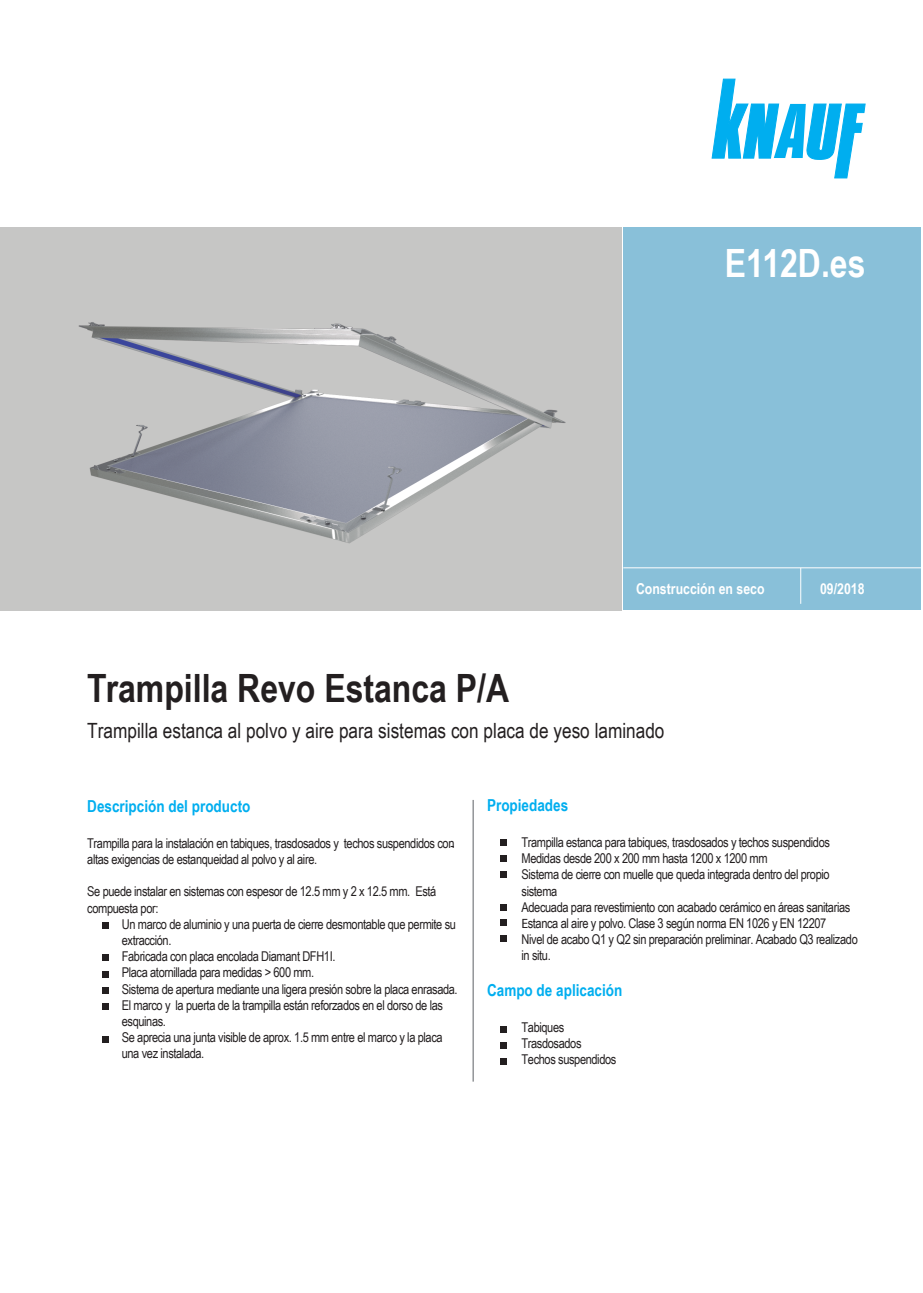
<style>
.page{position:relative;width:923px;height:1293px;background:#fff}
.page>*{position:absolute;margin:0;border:0;box-sizing:border-box;transform-origin:0 0}
.t1{font:700 39px "Arial Narrow";color:#231f20}
.t2{font:700 39px "Arial Narrow";color:#fff}
.t3{font:21px "Arial Narrow";color:#231f20}
.t4{font:700 16.5px "Arial Narrow";color:#00aeef}
.t5{font:700 15px "Arial Narrow";color:#fff}
.t6{font:13.5px/16.2px "Arial Narrow";letter-spacing:-.03em;color:#231f20}
.s1{font-family:"Myriad Pro"}
</style>
<div class="page">
<svg style="left:712px;top:79px;width:153px;height:99px"></svg>
<div style="left:623px;top:228px;width:298px;height:382px;background:#89c0d9"></div>
<hr style="left:623px;top:567px;width:298px;height:1px;background:#fff">
<hr style="left:800px;top:568px;width:1px;height:36px;background:#fff">
<hr style="left:472px;top:800px;width:2px;height:281px;background:#939598">
<img style="left:0;top:228px;width:622px;height:382px">
<svg style="left:103px;top:922px;width:6px;height:6px"></svg>
<svg style="left:103px;top:955px;width:6px;height:6px"></svg>
<svg style="left:103px;top:987px;width:6px;height:6px"></svg>
<svg style="left:103px;top:1003px;width:6px;height:6px"></svg>
<svg style="left:103px;top:1036px;width:6px;height:6px"></svg>
<div style="left:500px;top:839px;width:6px;height:7px;background:#231f20"></div>
<svg style="left:500px;top:856px;width:6px;height:6px"></svg>
<svg style="left:500px;top:872px;width:6px;height:6px"></svg>
<svg style="left:500px;top:904px;width:6px;height:6px"></svg>
<div style="left:500px;top:935px;width:6px;height:7px;background:#231f20"></div>
<svg style="left:500px;top:1026px;width:6px;height:6px"></svg>
<svg style="left:500px;top:1042px;width:6px;height:6px"></svg>
<svg style="left:500px;top:1058px;width:6px;height:6px"></svg>
<svg style="left:103px;top:971px;width:6px;height:6px"></svg>
<svg style="left:500px;top:920px;width:6px;height:6px"></svg>
<h1 class="t2" style="left:725px;top:234px;width:142px">E112D.es</h1>
<p class="t5" style="left:636px;top:577px;width:130px">Construcción en seco</p>
<p class="t5" style="left:820px;top:577px;width:46px">09/2018</p>
<h1 class="t1" style="left:87px;top:659px;width:423px">Trampilla Revo Estanca P/A</h1>
<h2 class="t3" style="left:87px;top:715px;width:579px">Trampilla estanca al polvo y aire para sistemas con placa de yeso laminado</h2>
<p class="t4" style="left:87px;top:793px;width:165px">Descripción del producto</p>
<p class="t6" style="left:87px;top:834px;width:369px">Trampilla para la instalación en tabiques, trasdosados y techos suspendidos con altas exigencias de estanqueidad al polvo y al aire.</p>
<p class="t6" style="left:87px;top:883px;width:351px">Se puede instalar en sistemas con espesor de 12.5 mm y 2 x 12.5 mm. Está compuesta por:</p>
<p class="t6" style="left:122px;top:915px;width:337px">Un marco de aluminio y una puerta de cierre desmontable que permite su extracción.<br>Fabricada con placa encolada Diamant DFH1I.<br>Placa atornillada para medidas &gt; 600 mm.<br>Sistema de apertura mediante una ligera presión sobre la placa enrasada.<br>El marco y la puerta de la trampilla están reforzados en el dorso de las esquinas.<br>Se aprecia una junta visible de aprox. 1.5 mm entre el marco y la placa una vez instalada.</p>
<p class="t6" style="left:451px;top:836px;width:5px">-</p>
<p class="t4" style="left:487px;top:793px;width:83px">Propiedades</p>
<p class="t6" style="left:522px;top:833px;width:338px">Trampilla estanca para tabiques, trasdosados y techos suspendidos Medidas desde 200 x 200 mm hasta 1200 x 1200 mm<br>Sistema de cierre con muelle que queda integrada dentro del propio sistema<br>Adecuada para revestimiento con acabado cerámico en áreas sanitarias <span class="s1">E</span>stanca al aire y polvo. Clase 3 según norma EN 1026 y EN 12207<br>Nivel de acabo Q1 y Q2 sin preparación preliminar. Acabado Q3 realizado in situ.</p>
<p class="t4" style="left:487px;top:978px;width:137px">Campo de aplicación</p>
<p class="t6" style="left:522px;top:1019px;width:96px">Tabiques<br>Trasdosados<br>Techos suspendidos</p>
</div>
